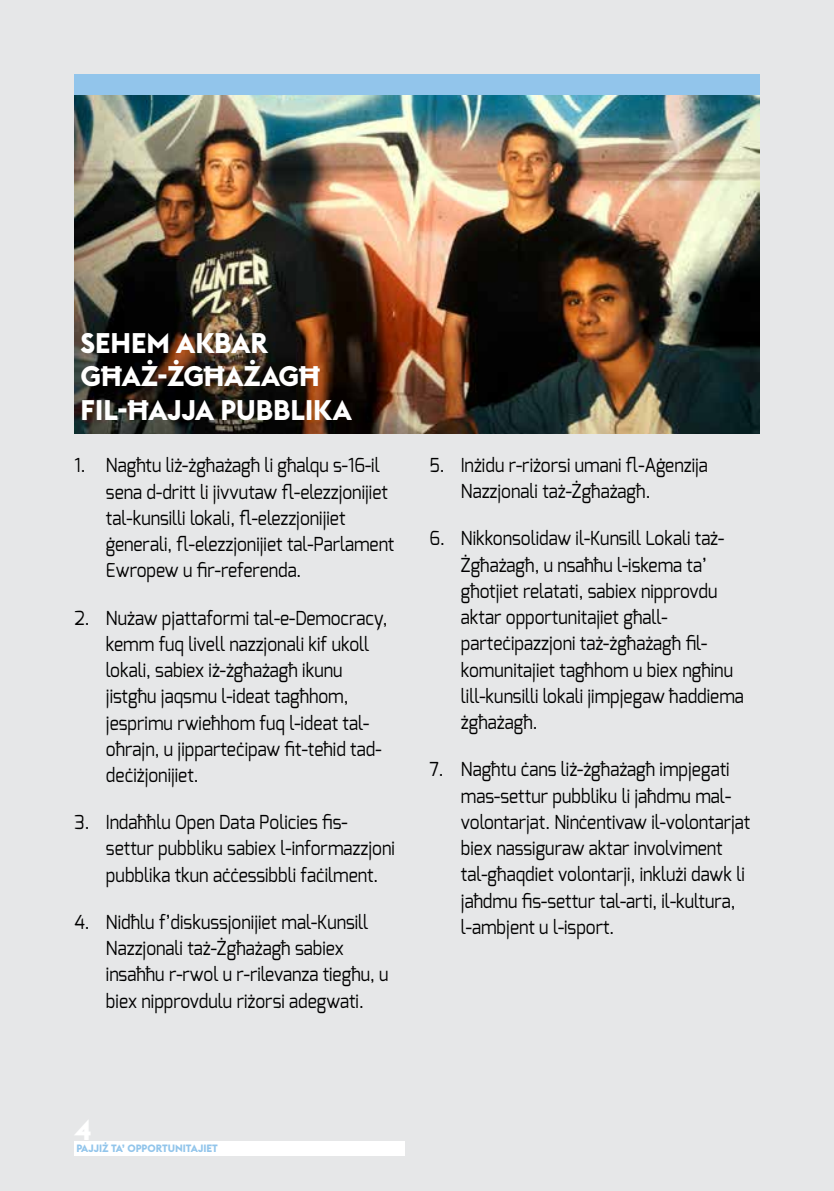
<style>
.page{position:relative;width:834px;height:1191px;background:#fff}
.page>*{position:absolute;margin:0;border:0;box-sizing:border-box;transform-origin:0 0}
.t1{font:700 29.05px "Euclid Flex";color:#fff}
.t2{font:700 28px/33.6px "Euclid Flex";color:#fff}
.t3{font:19.25px/26.2px "Exo";color:#000;scale:.9 1}
.t4{font:700 10.5px "Euclid Flex";color:#92c5eb}
</style>
<div class="page">
<div style="left:0;top:0;width:833px;height:1191px;background:#e6e7e8"></div>
<div style="left:74px;top:1141px;width:330px;height:14px;background:#fff"></div>
<img style="left:74px;top:95px;width:685px;height:338px">
<div style="left:74px;top:74px;width:685px;height:21px;background:#92c5eb"></div>
<h2 class="t2" style="left:81px;top:326px;width:273px">SEHEM AKBAR<br>GĦAŻ-ŻGĦAŻAGĦ<br>FIL-ĦAJJA PUBBLIKA</h2>
<p class="t3" style="left:106px;top:452px;width:322px;text-indent:-31px">1. Nagħtu liż-żgħażagħ li għalqu s-16-il sena d-dritt li jivvutaw fl-elezzjonijiet tal-kunsilli lokali, fl-elezzjonijiet ġenerali, fl-elezzjonijiet tal-Parlament Ewropew u fir-referenda.</p>
<p class="t3" style="left:106px;top:604px;width:314px;text-indent:-31px">2. Nużaw pjattaformi tal-e-Democracy, kemm fuq livell nazzjonali kif ukoll lokali, sabiex iż-żgħażagħ ikunu jistgħu jaqsmu l-ideat tagħhom, jesprimu rwieħhom fuq l-ideat tal&shy;oħrajn, u jipparteċipaw fit-teħid tad&shy;deċiżjonijiet.</p>
<p class="t3" style="left:106px;top:809px;width:322px;text-indent:-31px">3. Indaħħlu Open Data Policies fis&shy;settur pubbliku sabiex l-informazzjoni pubblika tkun aċċessibbli faċilment.</p>
<p class="t3" style="left:106px;top:908px;width:315px;text-indent:-31px">4. Nidħlu f’diskussjonijiet mal-Kunsill Nazzjonali taż-Żgħażagħ sabiex insaħħu r-rwol u r-rilevanza tiegħu, u biex nipprovdulu riżorsi adegwati.</p>
<p class="t3" style="left:461px;top:452px;width:276px;text-indent:-31px">5. Inżidu r-riżorsi umani fl-Aġenzija<br>Nazzjonali taż-Żgħażagħ.</p>
<p class="t3" style="left:461px;top:525px;width:316px;text-indent:-31px">6. Nikkonsolidaw il-Kunsill Lokali taż-Żgħażagħ, u nsaħħu l-iskema ta’ għotjiet relatati, sabiex nipprovdu aktar opportunitajiet għall&shy;parteċipazzjoni taż-żgħażagħ fil&shy;komunitajiet tagħhom u biex ngħinu lill-kunsilli lokali jimpjegaw ħaddiema żgħażagħ.</p>
<p class="t3" style="left:461px;top:756px;width:323px;text-indent:-31px">7. Nagħtu ċans liż-żgħażagħ impjegati mas-settur pubbliku li jaħdmu mal&shy;volontarjat. Ninċentivaw il-volontarjat biex nassiguraw aktar involviment tal-għaqdiet volontarji, inklużi dawk li jaħdmu fis-settur tal-arti, il-kultura, l-ambjent u l-isport.</p>
<h1 class="t1" style="left:74px;top:1112px;width:19px">4</h1>
<p class="t4" style="left:76px;top:1142px;width:143px">PAJJIŻ TA’ OPPORTUNITAJIET</p>
</div>
